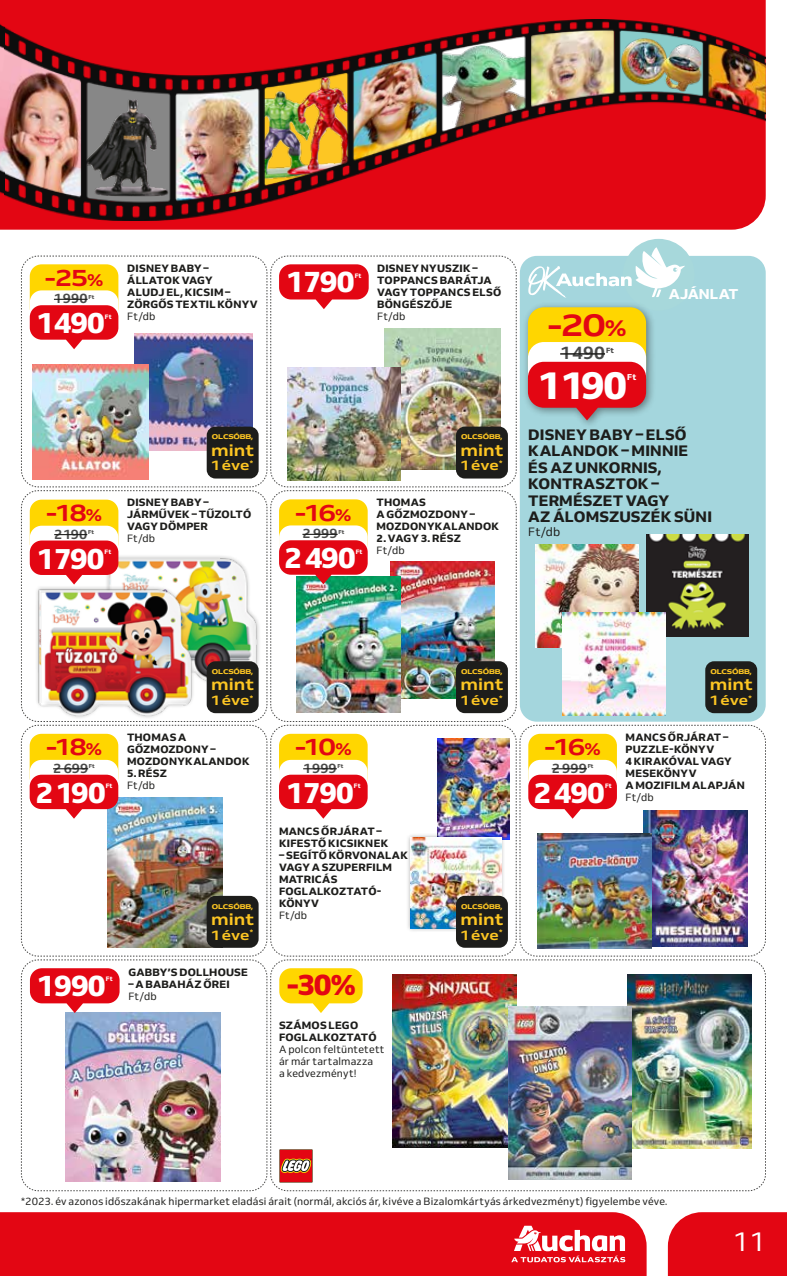
<style>
.page{position:relative;width:787px;height:1276px;background:#fff}
.page>*{position:absolute;margin:0;border:0;box-sizing:border-box;transform-origin:0 0}
.t1{font:800 38.55px "Venn";color:#fff}
.t2{font:700 31.2px "Venn Semi Ex";color:#e30613}
.t3{font:800 29.25px "Venn";letter-spacing:-.035em;color:#fff}
.t4{font:800 29.25px "Venn";color:#e30613}
.t5{font:800 28.95px "Venn";letter-spacing:-.04em;color:#fff}
.t6{font:27px "Venn";color:#fff}
.t7{font:700 23.4px "Venn Semi Ex";letter-spacing:-.105em;color:#e30613}
.t8{font:700 17.85px "Venn";color:#4a4a49}
.t9{font:700 16.05px "Venn Semi Ex";color:#fdc623}
.t10{font:800 15px/16.5px "Venn";letter-spacing:.01em;color:#1d1d1b}
.t11{font:800 14.25px "Venn";letter-spacing:.005em;color:#fff}
.t12{font:700 13.65px "Venn Semi Ex";color:#fdc623}
.t13{font:700 13.35px "Venn";color:#4a4a49}
.t14{font:12px "Venn";color:#1d1d1b}
.t15{font:800 10.5px/12px "Venn";letter-spacing:.025em;color:#1d1d1b}
.t16{font:10.5px/12px "Venn";letter-spacing:.015em;color:#1d1d1b}
.t17{font:800 8.4px "Venn";color:#fff}
.t18{font:800 7.35px "Venn";color:#4a4a49}
.t19{font:6.75px "Venn Semi Ex X Bold";letter-spacing:-.03em;color:#fdc623}
.t20{font:800 6.3px "Venn";letter-spacing:.015em;color:#fff}
.t21{font:800 5.55px "Venn";letter-spacing:-.005em;color:#4a4a49}
.s1{font-size:17.1px}
.s2{font-size:22.8px}
</style>
<div class="page">
<div style="left:668px;top:1212px;width:119px;height:64px;background:#e30613"></div>
<div style="left:0;top:1212px;width:646px;height:64px;background:#e30613"></div>
<div style="left:0;top:0;width:765px;height:230px;background:#e30613"></div>
<img style="left:4px;top:20px;width:761px;height:200px">
<img style="left:0;top:0;width:4px;height:201px">
<div style="left:622px;top:239px;width:72px;height:72px;background:#a7d8db;border-radius:50%"></div>
<svg style="left:511px;top:1225px;width:114px;height:37px"></svg>
<img style="left:21px;top:247px;width:745px;height:944px">
<h3 class="t7" style="left:44px;top:263px;width:61px">-25<span class="s1">%</span></h3>
<h3 class="t5" style="left:37px;top:305px;width:70px">1 490</h3>
<p class="t20" style="left:105px;top:313px;width:8px">Ft</p>
<p class="t13" style="left:54px;top:290px;width:35px">1 990</p>
<p class="t21" style="left:88px;top:293px;width:7px">Ft</p>
<p class="t15" style="left:127px;top:262px;width:132px">DISNEY BABY –<br>ÁLLATOK VAGY<br>ALUDJ EL, KICSIM –<br>ZÖRGŐS TEXTIL KÖNYV</p>
<p class="t16" style="left:127px;top:310px;width:30px">Ft/db</p>
<h3 class="t7" style="left:46px;top:498px;width:58px">-18<span class="s1">%</span></h3>
<h3 class="t5" style="left:37px;top:540px;width:69px">1 790</h3>
<p class="t20" style="left:105px;top:548px;width:8px">Ft</p>
<p class="t13" style="left:54px;top:525px;width:35px">2 190</p>
<p class="t21" style="left:88px;top:528px;width:7px">Ft</p>
<p class="t19" style="left:212px;top:433px;width:43px">OLCSÓBB,</p>
<h3 class="t9" style="left:211px;top:440px;width:45px">mint</h3>
<h3 class="t12" style="left:210px;top:457px;width:44px">1 éve<sup>*</sup></h3>
<p class="t15" style="left:127px;top:496px;width:126px">DISNEY BABY –<br>JÁRMŰVEK – TŰZOLTÓ<br>VAGY DÖMPER</p>
<p class="t16" style="left:127px;top:532px;width:30px">Ft/db</p>
<h3 class="t3" style="left:286px;top:263px;width:70px">1 790</h3>
<p class="t20" style="left:355px;top:271px;width:8px">Ft</p>
<p class="t15" style="left:377px;top:262px;width:126px">DISNEY NYUSZIK –<br>TOPPANCS BARÁTJA<br>VAGY TOPPANCS ELSŐ<br>BÖNGÉSZŐJE</p>
<p class="t16" style="left:377px;top:310px;width:30px">Ft/db</p>
<h3 class="t7" style="left:295px;top:498px;width:58px">-16<span class="s1">%</span></h3>
<h3 class="t5" style="left:284px;top:540px;width:73px">2 490</h3>
<p class="t20" style="left:356px;top:547px;width:8px">Ft</p>
<p class="t13" style="left:302px;top:525px;width:37px">2 999</p>
<p class="t21" style="left:338px;top:528px;width:7px">Ft</p>
<p class="t19" style="left:461px;top:433px;width:43px">OLCSÓBB,</p>
<h3 class="t9" style="left:460px;top:440px;width:45px">mint</h3>
<h3 class="t12" style="left:460px;top:457px;width:44px">1 éve<sup>*</sup></h3>
<p class="t15" style="left:376px;top:496px;width:124px">THOMAS<br>A GŐZMOZDONY –<br>MOZDONYKALANDOK</p>
<p class="t15" style="left:376px;top:532px;width:86px">2. VAGY 3. RÉSZ</p>
<p class="t16" style="left:376px;top:544px;width:30px">Ft/db</p>
<h2 class="t2" style="left:547px;top:305px;width:81px">-20<span class="s2">%</span></h2>
<h1 class="t1" style="left:537px;top:361px;width:91px">1 190</h1>
<p class="t17" style="left:627px;top:372px;width:11px">Ft</p>
<h3 class="t8" style="left:560px;top:342px;width:46px">1 490</h3>
<p class="t18" style="left:606px;top:346px;width:9px">Ft</p>
<h3 class="t11" style="left:668px;top:285px;width:71px">AJÁNLAT</h3>
<h3 class="t10" style="left:528px;top:425px;width:185px">DISNEY BABY – ELSŐ<br>KALANDOK – MINNIE<br>ÉS AZ UNKORNIS,<br>KONTRASZTOK –<br>TERMÉSZET VAGY<br>AZ ÁLOMSZUSZÉK SÜNI</h3>
<p class="t14" style="left:528px;top:524px;width:33px">Ft/db</p>
<p class="t19" style="left:212px;top:667px;width:43px">OLCSÓBB,</p>
<h3 class="t9" style="left:211px;top:674px;width:45px">mint</h3>
<h3 class="t12" style="left:210px;top:692px;width:44px">1 éve<sup>*</sup></h3>
<p class="t19" style="left:461px;top:667px;width:43px">OLCSÓBB,</p>
<h3 class="t9" style="left:460px;top:674px;width:45px">mint</h3>
<h3 class="t12" style="left:460px;top:692px;width:44px">1 éve<sup>*</sup></h3>
<p class="t19" style="left:710px;top:667px;width:43px">OLCSÓBB,</p>
<h3 class="t9" style="left:709px;top:674px;width:45px">mint</h3>
<h3 class="t12" style="left:709px;top:692px;width:44px">1 éve<sup>*</sup></h3>
<h3 class="t7" style="left:46px;top:732px;width:58px">-18<span class="s1">%</span></h3>
<h3 class="t5" style="left:35px;top:774px;width:72px">2 190</h3>
<p class="t20" style="left:106px;top:782px;width:8px">Ft</p>
<p class="t13" style="left:53px;top:760px;width:37px">2 699</p>
<p class="t21" style="left:89px;top:763px;width:7px">Ft</p>
<p class="t15" style="left:127px;top:731px;width:124px">THOMAS A<br>GŐZMOZDONY –<br>MOZDONYKALANDOK</p>
<p class="t15" style="left:127px;top:767px;width:41px">5. RÉSZ</p>
<p class="t16" style="left:127px;top:779px;width:30px">Ft/db</p>
<h3 class="t7" style="left:295px;top:732px;width:59px">-10<span class="s1">%</span></h3>
<h3 class="t5" style="left:286px;top:774px;width:69px">1 790</h3>
<p class="t20" style="left:354px;top:782px;width:8px">Ft</p>
<p class="t13" style="left:303px;top:760px;width:35px">1 999</p>
<p class="t21" style="left:337px;top:763px;width:7px">Ft</p>
<h3 class="t7" style="left:544px;top:732px;width:58px">-16<span class="s1">%</span></h3>
<h3 class="t5" style="left:533px;top:774px;width:73px">2 490</h3>
<p class="t20" style="left:605px;top:782px;width:8px">Ft</p>
<p class="t13" style="left:551px;top:760px;width:37px">2 999</p>
<p class="t21" style="left:587px;top:763px;width:7px">Ft</p>
<p class="t15" style="left:625px;top:731px;width:121px">MANCS ŐRJÁRAT –<br>PUZZLE-KÖNYV<br>4 KIRAKÓVAL VAGY<br>MESEKÖNYV<br>A MOZIFILM ALAPJÁN</p>
<p class="t16" style="left:625px;top:791px;width:30px">Ft/db</p>
<p class="t19" style="left:212px;top:902px;width:43px">OLCSÓBB,</p>
<h3 class="t9" style="left:211px;top:909px;width:45px">mint</h3>
<h3 class="t12" style="left:210px;top:926px;width:44px">1 éve<sup>*</sup></h3>
<p class="t15" style="left:279px;top:824px;width:111px">MANCS ŐRJÁRAT –<br>KIFESTŐ KICSIKNEK</p>
<p class="t15" style="left:279px;top:848px;width:130px">– SEGÍTŐ KÖRVONALAK<br>VAGY A SZUPERFILM<br>MATRICÁS<br>FOGLALKOZTATÓ-<br>KÖNYV</p>
<p class="t16" style="left:279px;top:909px;width:30px">Ft/db</p>
<p class="t19" style="left:461px;top:902px;width:43px">OLCSÓBB,</p>
<h3 class="t9" style="left:460px;top:909px;width:45px">mint</h3>
<h3 class="t12" style="left:460px;top:926px;width:44px">1 éve<sup>*</sup></h3>
<h3 class="t3" style="left:37px;top:967px;width:71px">1 990</h3>
<p class="t20" style="left:106px;top:975px;width:8px">Ft</p>
<p class="t15" style="left:128px;top:965px;width:121px">GABBY’S DOLLHOUSE</p>
<p class="t15" style="left:128px;top:977px;width:103px">– A BABAHÁZ ŐREI</p>
<p class="t16" style="left:128px;top:989px;width:30px">Ft/db</p>
<h3 class="t4" style="left:286px;top:966px;width:71px">-30%</h3>
<p class="t15" style="left:279px;top:1019px;width:99px">SZÁMOS LEGO<br>FOGLALKOZTATÓ</p>
<p class="t16" style="left:279px;top:1043px;width:107px">A polcon feltüntetett ár már tartalmazza<br>a kedvezményt!</p>
<p class="t16" style="left:21px;top:1195px;width:647px">*2023. év azonos időszakának hipermarket eladási árait (normál, akciós ár, kivéve a Bizalomkártyás árkedvezményt) figyelembe véve.</p>
<h3 class="t6" style="left:732px;top:1225px;width:35px">11</h3>
</div>
